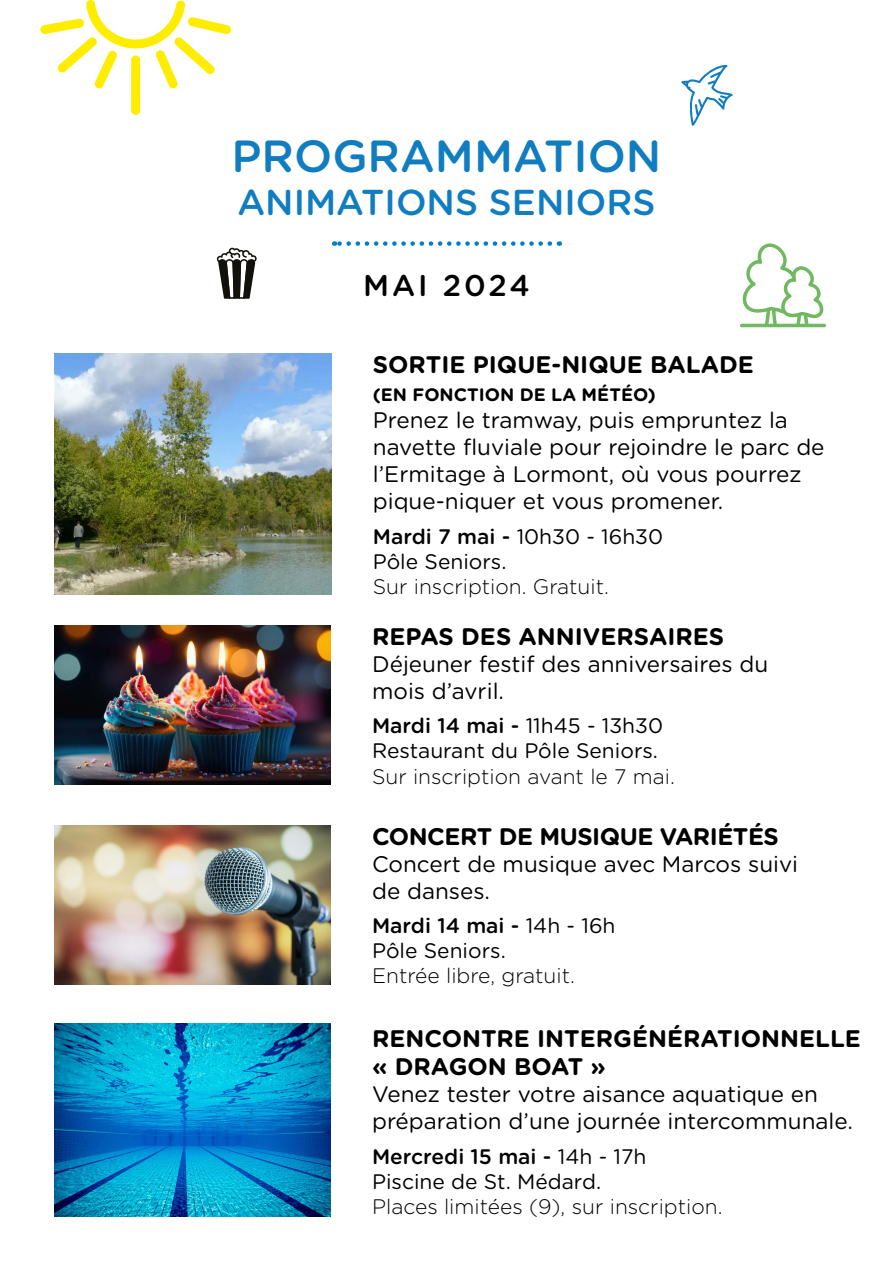
<style>
.page{position:relative;width:893px;height:1263px;background:#fff}
.page>*{position:absolute;margin:0;border:0;box-sizing:border-box;transform-origin:0 0}
.t1{font:500 45px "Gotham Rounded";color:#117dc1}
.t2{font:500 36px "Gotham Rounded";color:#117dc1}
.t3{font:500 30px "Gotham Rounded";letter-spacing:.1em;color:#000}
.t4{font:700 24px/28.8px "Gotham Rounded";color:#000}
.t5{font:700 24px "Gotham Rounded";letter-spacing:-.02em;color:#000}
.t6{font:22.5px/27px "Gotham Rounded";color:#000}
.t7{font:21px/25.2px "Gotham Rounded";color:#000}
.t8{font:300 21px "Gotham Rounded";color:#000}
.t9{font:700 18px "Gotham Rounded";color:#000}
.s1{font-weight:500}
</style>
<div class="page">
<svg style="left:334px;top:241px;width:216px;height:5px"></svg>
<div style="left:131px;top:55px;width:9px;height:60px;background:#ffed00;border-radius:4px"></div>
<svg style="left:40px;top:0;width:191px;height:89px"></svg>
<svg style="left:740px;top:243px;width:86px;height:84px"></svg>
<svg style="left:681px;top:65px;width:52px;height:61px"></svg>
<svg style="left:217px;top:248px;width:40px;height:51px"></svg>
<img style="left:54px;top:825px;width:276px;height:159px">
<img style="left:54px;top:1024px;width:276px;height:192px">
<img style="left:55px;top:353px;width:276px;height:241px">
<img style="left:54px;top:625px;width:276px;height:159px">
<h1 class="t1" style="left:231px;top:124px;width:431px">PROGRAMMATION</h1>
<h2 class="t2" style="left:237px;top:176px;width:420px">ANIMATIONS SENIORS</h2>
<h3 class="t3" style="left:363px;top:264px;width:168px">MAI 2024</h3>
<p class="t4" style="left:373px;top:349px;width:383px">SORTIE PIQUE-NIQUE BALADE</p>
<p class="t9" style="left:373px;top:382px;width:284px">(EN FONCTION DE LA MÉTÉO)</p>
<p class="t6" style="left:373px;top:406px;width:453px">Prenez le tramway, puis empruntez la navette fluviale pour rejoindre le parc de l’Ermitage à Lormont, où vous pourrez pique-niquer et vous promener.</p>
<p class="t7" style="left:373px;top:523px;width:292px"><span class="s1">Mardi 7 mai -</span> 10h30 - 16h30<br>Pôle Seniors.</p>
<p class="t8" style="left:373px;top:573px;width:238px">Sur inscription. Gratuit.</p>
<p class="t4" style="left:372px;top:621px;width:354px">REPAS DES ANNIVERSAIRES</p>
<p class="t6" style="left:372px;top:649px;width:398px">Déjeuner festif des anniversaires du mois d’avril.</p>
<p class="t7" style="left:372px;top:712px;width:292px"><span class="s1">Mardi 14 mai -</span> 11h45 - 13h30<br>Restaurant du Pôle Seniors.</p>
<p class="t8" style="left:372px;top:762px;width:304px">Sur inscription avant le 7 mai.</p>
<p class="t5" style="left:372px;top:818px;width:408px">CONCERT DE MUSIQUE VARIÉTÉS</p>
<p class="t6" style="left:372px;top:849px;width:428px">Concert de musique avec Marcos suivi de danses.</p>
<p class="t7" style="left:372px;top:912px;width:245px"><span class="s1">Mardi 14 mai -</span> 14h - 16h<br>Pôle Seniors.</p>
<p class="t8" style="left:372px;top:962px;width:204px">Entrée libre, gratuit.</p>
<p class="t4" style="left:372px;top:1022px;width:490px">RENCONTRE INTERGÉNÉRATIONNELLE « DRAGON BOAT »</p>
<p class="t6" style="left:372px;top:1080px;width:482px">Venez tester votre aisance aquatique en préparation d’une journée intercommunale.</p>
<p class="t7" style="left:372px;top:1143px;width:276px"><span class="s1">Mercredi 15 mai -</span> 14h - 17h<br>Piscine de St. Médard.</p>
<p class="t8" style="left:372px;top:1193px;width:352px">Places limitées (9), sur inscription.</p>
</div>
